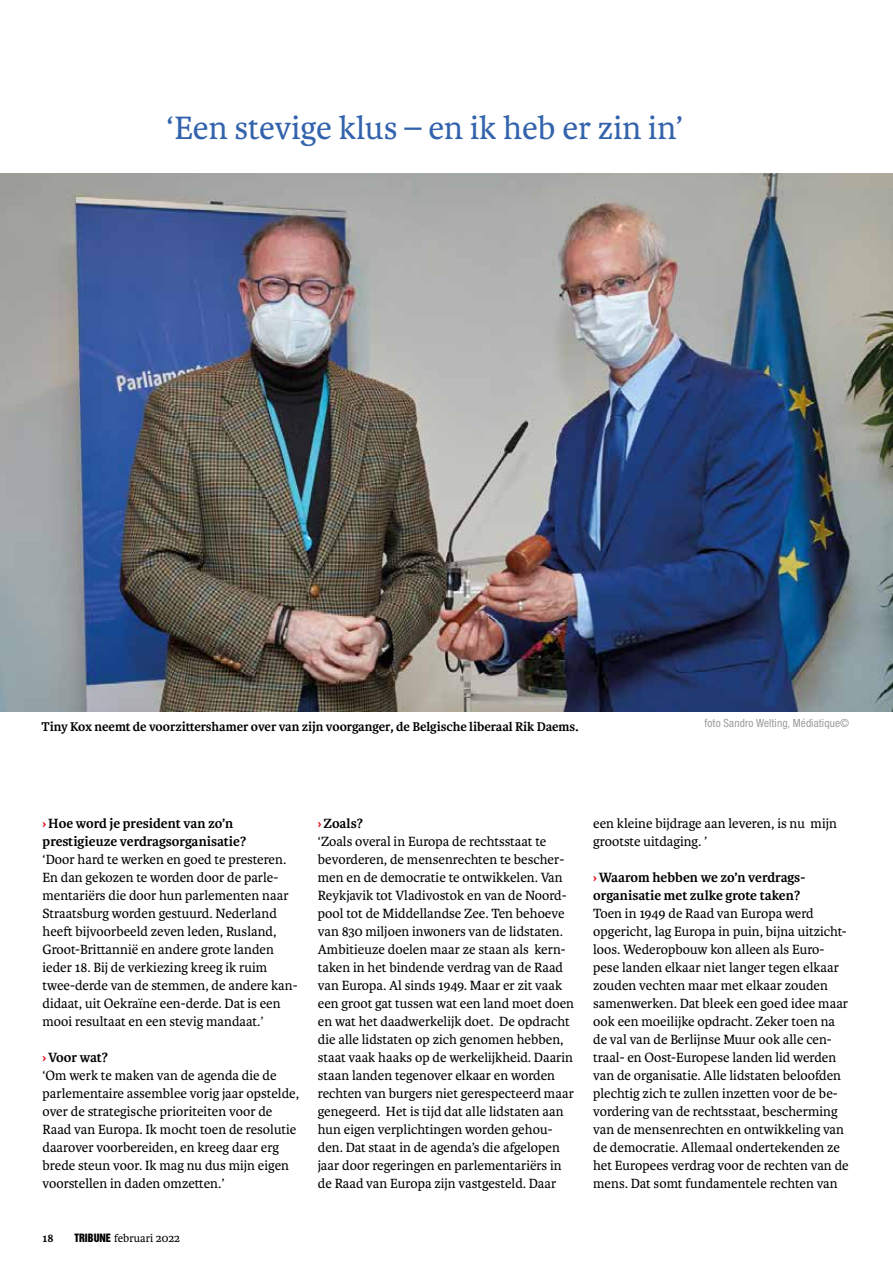
<style>
.page{position:relative;width:893px;height:1263px;background:#fff}
.page>*{position:absolute;margin:0;border:0;box-sizing:border-box;transform-origin:0 0}
.t1{font:34.5px "Karmina";color:#3263ac}
.t2{font:14.25px/18px "Karmina";color:#000}
.t3{font:700 14.25px/18px "Karmina";color:#000}
.t4{font:700 13.5px "Karmina";letter-spacing:-.005em;color:#000}
.t5{font:12px "Karmina";color:#000}
.t6{font:700 12px "Karmina";color:#000}
.t7{font:condensed 11.25px "Helvetica Neue LT Pro";letter-spacing:.01em;color:#9d9d9c}
.s1{color:#e30613}
.s2{font-weight:700;color:#e30613}
.s3{font-weight:700}
.s4{font-family:"Helvetica Inserat LT Std";font-size:10.5px}
</style>
<div class="page">
<img style="left:0;top:173px;width:893px;height:539px">
<h1 class="t1" style="left:166px;top:109px;width:518px">‘Een stevige klus – en ik heb er zin in’</h1>
<p class="t4" style="left:42px;top:719px;width:539px">Tiny Kox neemt de voorzittershamer over van zijn voorganger, de Belgische liberaal Rik Daems.</p>
<p class="t7" style="left:704px;top:716px;width:146px">foto Sandro Welting, Médiatique©</p>
<p class="t3" style="left:43px;top:815px;width:205px"><span class="s1">›</span>Hoe word je president van zo’n prestigieuze verdragsorganisatie?</p>
<p class="t2" style="left:43px;top:851px;width:257px">‘Door hard te werken en goed te presteren.<br>En dan gekozen te worden door de parle&shy;mentariërs die door hun parlementen naar Straatsburg worden gestuurd. Nederland heeft bijvoorbeeld zeven leden, Rusland, Groot-Brittannië en andere grote landen ieder 18. Bij de verkiezing kreeg ik ruim twee-derde van de stemmen, de andere kan&shy;didaat, uit Oekraïne een-derde. Dat is een mooi resultaat en een stevig mandaat.’</p>
<p class="t2" style="left:43px;top:1049px;width:258px"><span class="s2">›</span><span class="s3">Voor wat?<br></span>‘Om werk te maken van de agenda die de parlementaire assemblee vorig jaar opstelde, over de strategische prioriteiten voor de Raad van Europa. Ik mocht toen de resolutie daarover voorbereiden, en kreeg daar erg brede steun voor. Ik mag nu dus mijn eigen voorstellen in daden omzetten.’</p>
<p class="t6" style="left:43px;top:1231px;width:13px">18</p>
<p class="t5" style="left:74px;top:1231px;width:107px"><span class="s4">TRIBUNE</span> februari 2022</p>
<p class="t2" style="left:318px;top:815px;width:258px"><span class="s2">›</span><span class="s3">Zoals?<br></span>‘Zoals overal in Europa de rechtsstaat te bevorderen, de mensenrechten te bescher&shy;men en de democratie te ontwikkelen. Van Reykjavik tot Vladivostok en van de Noord&shy;pool tot de Middellandse Zee. Ten behoeve van 830 miljoen inwoners van de lidstaten.<br>Ambitieuze doelen maar ze staan als kern&shy;taken in het bindende verdrag van de Raad van Europa. Al sinds 1949. Maar er zit vaak een groot gat tussen wat een land moet doen en wat het daadwerkelijk doet. De opdracht die alle lidstaten op zich genomen hebben, staat vaak haaks op de werkelijkheid. Daarin staan landen tegenover elkaar en worden rechten van burgers niet gerespecteerd maar genegeerd. Het is tijd dat alle lidstaten aan hun eigen verplichtingen worden gehou&shy;den. Dat staat in de agenda’s die afgelopen jaar door regeringen en parlementariërs in de Raad van Europa zijn vastgesteld. Daar</p>
<p class="t2" style="left:593px;top:814px;width:245px">een kleine bijdrage aan leveren, is nu mijn grootste uitdaging. ’</p>
<p class="t3" style="left:593px;top:869px;width:214px"><span class="s1">›</span>Waarom hebben we zo’n verdrags&shy;organisatie met zulke grote taken?</p>
<p class="t2" style="left:593px;top:904px;width:257px">Toen in 1949 de Raad van Europa werd opgericht, lag Europa in puin, bijna uitzicht&shy;loos. Wederopbouw kon alleen als Euro&shy;pese landen elkaar niet langer tegen elkaar zouden vechten maar met elkaar zouden samenwerken. Dat bleek een goed idee maar ook een moeilijke opdracht. Zeker toen na de val van de Berlijnse Muur ook alle cen&shy;traal- en Oost-Europese landen lid werden van de organisatie. Alle lidstaten beloofden plechtig zich te zullen inzetten voor de be&shy;vordering van de rechtsstaat, bescherming van de mensenrechten en ontwikkeling van de democratie. Allemaal ondertekenden ze het Europees verdrag voor de rechten van de mens. Dat somt fundamentele rechten van</p>
</div>
